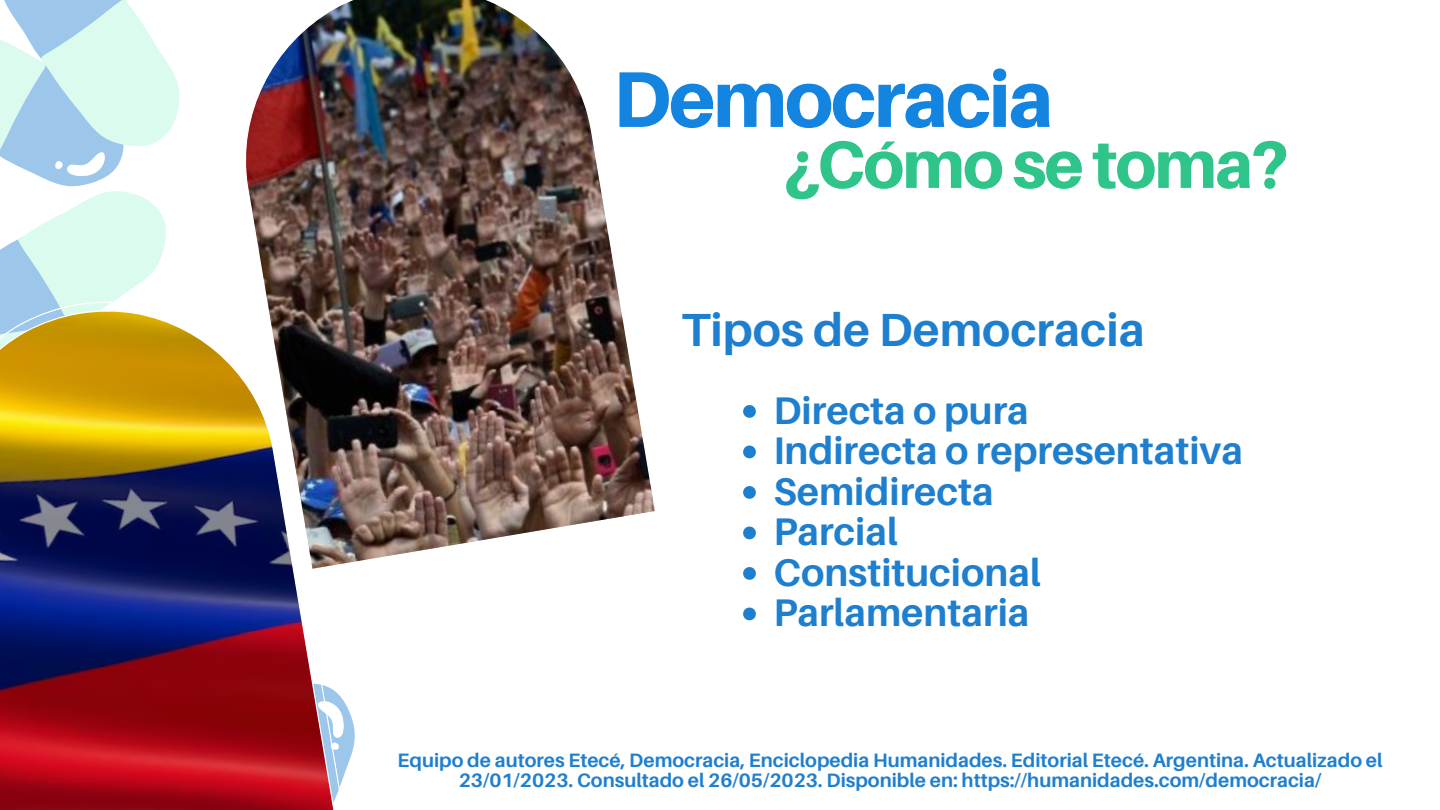
<style>
.page{position:relative;width:1440px;height:810px;background:#fff}
.page>*{position:absolute;margin:0;border:0;box-sizing:border-box;transform-origin:0 0}
.t1{font:800 79.1px "Aileron";letter-spacing:-.03em;color:#1484e1}
.t2{font:800 66.8px "Aileron";letter-spacing:-.03em;color:#2fc48a}
.t3{font:700 46.5px "Aileron";color:#1f7fcf}
.t4{font:700 38.5px "Aileron";color:#1f7fcf}
.t5{font:700 19.4px/20.7px "Aileron";color:#1f7fcf;text-align:center}
</style>
<div class="page">
<svg style="left:0;top:0;width:180px;height:301px"></svg>
<img style="left:246px;top:0;width:409px;height:563px">
<img style="left:0;top:301px;width:347px;height:509px">
<svg style="left:743px;top:405px;width:13px;height:13px"></svg>
<svg style="left:743px;top:446px;width:13px;height:12px"></svg>
<svg style="left:743px;top:486px;width:13px;height:13px"></svg>
<svg style="left:743px;top:527px;width:13px;height:12px"></svg>
<svg style="left:743px;top:567px;width:13px;height:13px"></svg>
<svg style="left:743px;top:608px;width:13px;height:12px"></svg>
<p class="t1" style="left:613px;top:50px;width:442px">Democracia</p>
<p class="t2" style="left:783px;top:123px;width:508px">¿Cómo se toma?</p>
<p class="t3" style="left:682px;top:301px;width:465px">Tipos de Democracia</p>
<p class="t4" style="left:773px;top:386px;width:257px">Directa o pura</p>
<p class="t4" style="left:773px;top:427px;width:471px">Indirecta o representativa</p>
<p class="t4" style="left:773px;top:467px;width:222px">Semidirecta</p>
<p class="t4" style="left:773px;top:508px;width:126px">Parcial</p>
<p class="t4" style="left:773px;top:548px;width:269px">Constitucional</p>
<p class="t4" style="left:773px;top:589px;width:258px">Parlamentaria</p>
<p class="t5" style="left:398px;top:749px;width:986px">Equipo de autores Etecé, Democracia, Enciclopedia Humanidades. Editorial Etecé. Argentina. Actualizado el<br>23/01/2023. Consultado el 26/05/2023. Disponible en: https://humanidades.com/democracia/</p>
</div>
